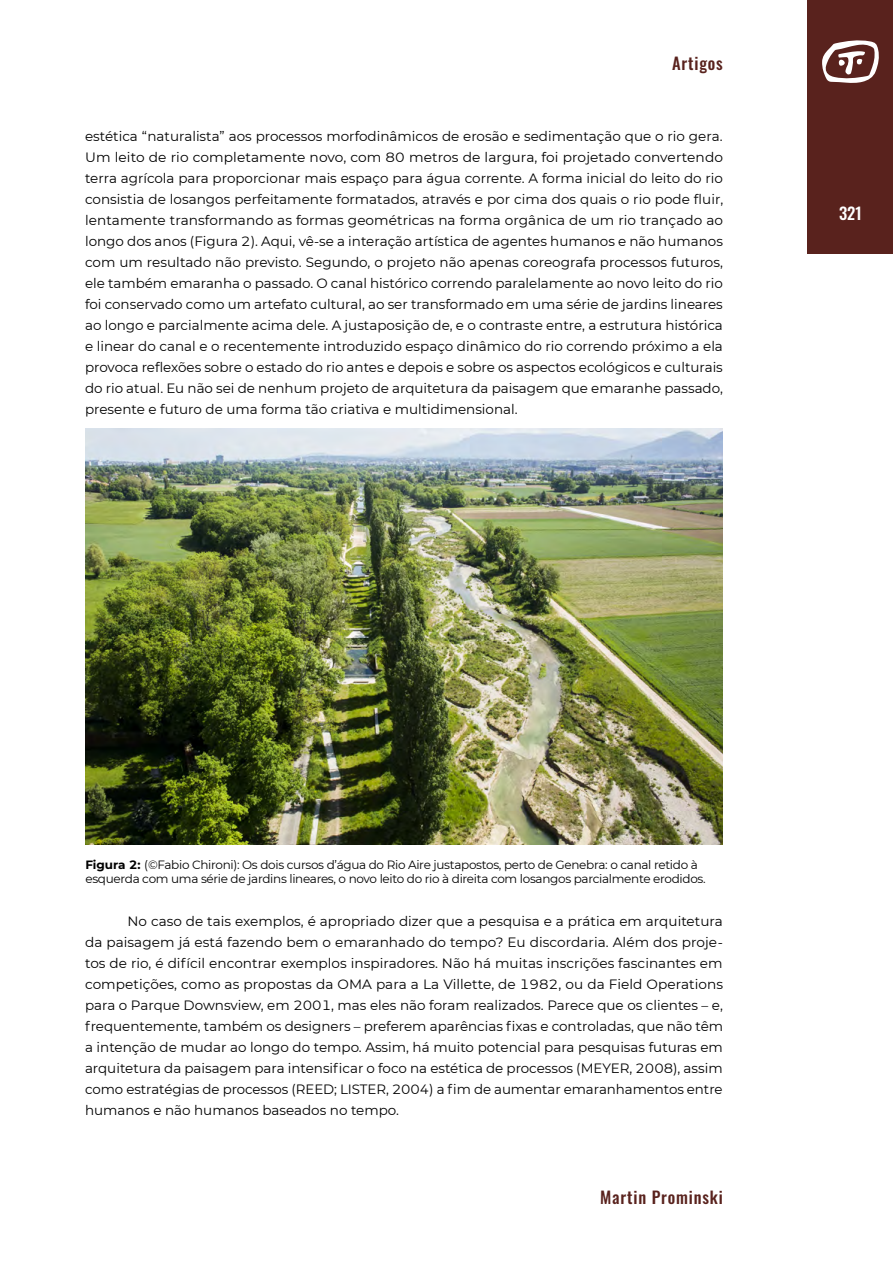
<style>
.page{position:relative;width:893px;height:1263px;background:#fff}
.page>*{position:absolute;margin:0;border:0;box-sizing:border-box;transform-origin:0 0}
.t1{font:500 16.5px "Oswald";letter-spacing:.05em;color:#59221d}
.t2{font:500 16.5px "Oswald";color:#fff}
.t3{font:13.5px/21px "Montserrat";color:#000;text-align:justify}
.t4{font:12px/14.4px "Montserrat";letter-spacing:-.025em;color:#000}
.s1{font-weight:700}
</style>
<div class="page">
<div style="left:808px;top:0;width:85px;height:253px;background:#59221d"></div>
<svg style="left:822px;top:40px;width:57px;height:43px"></svg>
<img style="left:86px;top:428px;width:636px;height:416px">
<p class="t1" style="left:672px;top:48px;width:52px">Artigos</p>
<p class="t3" style="left:85px;top:125px;width:640px">estética “naturalista” aos processos morfodinâmicos de erosão e sedimentação que o rio gera.<br>Um leito de rio completamente novo, com 80 metros de largura, foi projetado convertendo terra agrícola para proporcionar mais espaço para água corrente. A forma inicial do leito do rio consistia de losangos perfeitamente formatados, através e por cima dos quais o rio pode fluir, lentamente transformando as formas geométricas na forma orgânica de um rio trançado ao longo dos anos (Figura 2). Aqui, vê-se a interação artística de agentes humanos e não humanos com um resultado não previsto. Segundo, o projeto não apenas coreografa processos futuros, ele também emaranha o passado. O canal histórico correndo paralelamente ao novo leito do rio foi conservado como um artefato cultural, ao ser transformado em uma série de jardins lineares ao longo e parcialmente acima dele. A justaposição de, e o contraste entre, a estrutura histórica e linear do canal e o recentemente introduzido espaço dinâmico do rio correndo próximo a ela provoca reflexões sobre o estado do rio antes e depois e sobre os aspectos ecológicos e culturais do rio atual. Eu não sei de nenhum projeto de arquitetura da paisagem que emaranhe passado, presente e futuro de uma forma tão criativa e multidimensional.</p>
<p class="t2" style="left:839px;top:199px;width:24px">321</p>
<p class="t4" style="left:85px;top:857px;width:622px"><span class="s1">Figura 2:</span> (©Fabio Chironi): Os dois cursos d’água do Rio Aire justapostos, perto de Genebra: o canal retido à esquerda com uma série de jardins lineares, o novo leito do rio à direita com losangos parcialmente erodidos.</p>
<p class="t3" style="left:85px;top:910px;width:640px;text-indent:43px">No caso de tais exemplos, é apropriado dizer que a pesquisa e a prática em arquitetura da paisagem já está fazendo bem o emaranhado do tempo? Eu discordaria. Além dos proje&shy;tos de rio, é difícil encontrar exemplos inspiradores. Não há muitas inscrições fascinantes em competições, como as propostas da OMA para a La Villette, de 1982, ou da Field Operations para o Parque Downsview, em 2001, mas eles não foram realizados. Parece que os clientes – e, frequentemente, também os designers – preferem aparências fixas e controladas, que não têm a intenção de mudar ao longo do tempo. Assim, há muito potencial para pesquisas futuras em arquitetura da paisagem para intensificar o foco na estética de processos (MEYER, 2008), assim como estratégias de processos (REED; LISTER, 2004) a fim de aumentar emaranhamentos entre humanos e não humanos baseados no tempo.</p>
<p class="t1" style="left:600px;top:1182px;width:124px">Martin Prominski</p>
</div>
